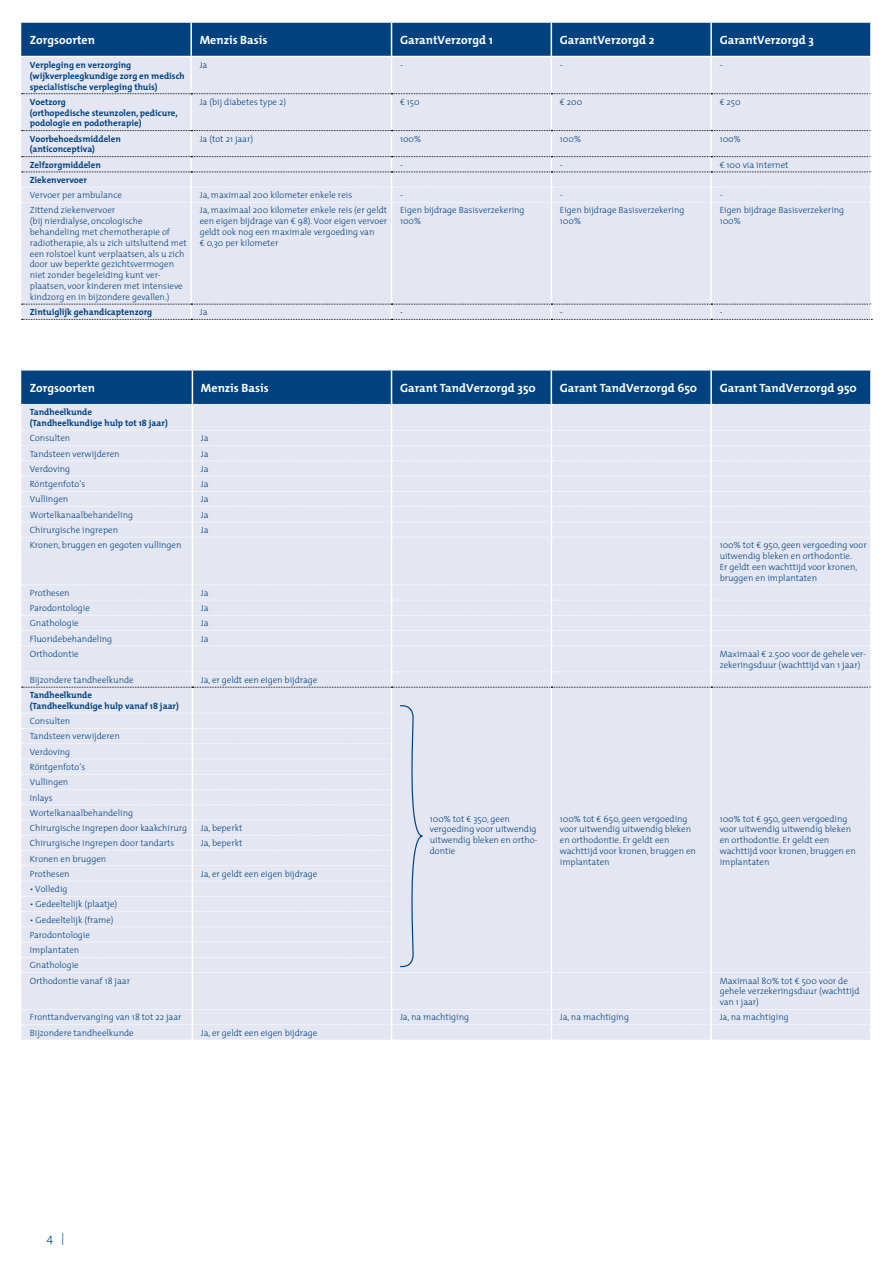
<style>
.page{position:relative;width:893px;height:1263px;background:#fff}
.page>*{position:absolute;margin:0;border:0;box-sizing:border-box;transform-origin:0 0}
.t1{font:700 12px "The Mix";color:#fff}
.t2{font:300 12px "The Mix";color:#004180}
.t3{font:300 9px/10.8px "The Mix";color:#004180}
.t4{font:700 9px/10.8px "The Mix";color:#004180}
</style>
<div class="page">
<div style="left:21px;top:23px;width:849px;height:33px;background:#004180"></div>
<div style="left:21px;top:57px;width:849px;height:262px;background:#e4e7f2"></div>
<hr style="left:190px;top:23px;width:2px;height:33px;background:#fff">
<hr style="left:391px;top:23px;width:1px;height:33px;background:#fff">
<hr style="left:551px;top:23px;width:1px;height:33px;background:#fff">
<hr style="left:710px;top:23px;width:2px;height:33px;background:#fff">
<hr style="left:190px;top:57px;width:2px;height:36px;background:#fff">
<hr style="left:391px;top:57px;width:1px;height:36px;background:#fff">
<hr style="left:551px;top:57px;width:1px;height:36px;background:#fff">
<hr style="left:710px;top:57px;width:2px;height:36px;background:#fff">
<hr style="left:190px;top:94px;width:2px;height:36px;background:#fff">
<hr style="left:391px;top:94px;width:1px;height:36px;background:#fff">
<hr style="left:551px;top:94px;width:1px;height:36px;background:#fff">
<hr style="left:710px;top:94px;width:2px;height:36px;background:#fff">
<hr style="left:190px;top:203px;width:2px;height:101px;background:#fff">
<hr style="left:391px;top:203px;width:1px;height:101px;background:#fff">
<hr style="left:551px;top:203px;width:1px;height:101px;background:#fff">
<hr style="left:710px;top:203px;width:2px;height:101px;background:#fff">
<svg style="left:22px;top:93px;width:848px;height:1px"></svg>
<svg style="left:22px;top:130px;width:850px;height:73px;background:#dfe2ed"></svg>
<hr style="left:870px;top:202px;width:2px;height:102px;background:#fff">
<svg style="left:22px;top:304px;width:850px;height:16px;background:#d9dce6"></svg>
<div style="left:21px;top:538px;width:849px;height:502px;background:#e4e7f2"></div>
<hr style="left:192px;top:537px;width:1px;height:47px;background:#fff">
<hr style="left:391px;top:537px;width:1px;height:47px;background:#fff">
<hr style="left:551px;top:537px;width:1px;height:47px;background:#fff">
<hr style="left:710px;top:537px;width:2px;height:47px;background:#fff">
<hr style="left:551px;top:973px;width:1px;height:36px;background:#fff">
<hr style="left:710px;top:973px;width:2px;height:36px;background:#fff">
<hr style="left:192px;top:973px;width:1px;height:36px;background:#fff">
<hr style="left:391px;top:973px;width:1px;height:36px;background:#fff">
<div style="left:22px;top:1009px;width:849px;height:31px;background:#e4e7f2"></div>
<svg style="left:21px;top:370px;width:850px;height:168px;background:#b8c7dc"></svg>
<hr style="left:870px;top:404px;width:2px;height:26px;background:#fff">
<div style="left:22px;top:584px;width:850px;height:389px;background:#e4e7f2"></div>
<h1 class="t1" style="left:30px;top:30px;width:67px">Zorgsoorten</h1>
<h1 class="t1" style="left:200px;top:30px;width:69px">Menzis Basis</h1>
<h1 class="t1" style="left:400px;top:30px;width:94px">GarantVerzorgd 1</h1>
<h1 class="t1" style="left:560px;top:30px;width:96px">GarantVerzorgd 2</h1>
<h1 class="t1" style="left:720px;top:30px;width:96px">GarantVerzorgd 3</h1>
<p class="t4" style="left:30px;top:59px;width:156px">Verpleging en verzorging (wijkverpleegkundige zorg en medisch specialistische verpleging thuis)</p>
<p class="t3" style="left:200px;top:59px;width:9px">Ja</p>
<p class="t3" style="left:400px;top:59px;width:4px">-</p>
<p class="t3" style="left:560px;top:59px;width:4px">-</p>
<p class="t3" style="left:720px;top:59px;width:4px">-</p>
<p class="t4" style="left:30px;top:96px;width:150px">Voetzorg<br>(orthopedische steunzolen, pedicure, podologie en podotherapie)</p>
<p class="t3" style="left:200px;top:96px;width:88px">Ja (bij diabetes type 2)</p>
<p class="t3" style="left:400px;top:96px;width:21px">€ 150</p>
<p class="t3" style="left:560px;top:96px;width:24px">€ 200</p>
<p class="t3" style="left:720px;top:96px;width:23px">€ 250</p>
<p class="t4" style="left:30px;top:133px;width:93px">Voorbehoedsmiddelen (anticonceptiva)</p>
<p class="t3" style="left:200px;top:133px;width:55px">Ja (tot 21 jaar)</p>
<p class="t3" style="left:400px;top:133px;width:23px">100%</p>
<p class="t3" style="left:560px;top:133px;width:23px">100%</p>
<p class="t3" style="left:720px;top:133px;width:23px">100%</p>
<p class="t4" style="left:30px;top:159px;width:73px">Zelfzorgmiddelen</p>
<p class="t3" style="left:400px;top:159px;width:4px">-</p>
<p class="t3" style="left:560px;top:159px;width:4px">-</p>
<p class="t3" style="left:720px;top:159px;width:70px">€ 100 via internet</p>
<p class="t4" style="left:30px;top:174px;width:59px">Ziekenvervoer</p>
<p class="t3" style="left:30px;top:189px;width:94px">Vervoer per ambulance</p>
<p class="t3" style="left:200px;top:189px;width:154px">Ja, maximaal 200 kilometer enkele reis</p>
<p class="t3" style="left:400px;top:189px;width:4px">-</p>
<p class="t3" style="left:560px;top:189px;width:4px">-</p>
<p class="t3" style="left:720px;top:189px;width:4px">-</p>
<p class="t3" style="left:30px;top:205px;width:159px">Zittend ziekenvervoer<br>(bij nierdialyse, oncologische behandeling met chemotherapie of radiotherapie, als u zich uitsluitend met een rolstoel kunt verplaatsen, als u zich door uw beperkte gezichtsvermogen niet zonder begeleiding kunt ver&shy;plaatsen, voor kinderen met intensieve kindzorg en in bijzondere gevallen.)</p>
<p class="t3" style="left:200px;top:205px;width:189px">Ja, maximaal 200 kilometer enkele reis (er geldt een eigen bijdrage van € 98). Voor eigen vervoer geldt ook nog een maximale vergoeding van<br>€ 0,30 per kilometer</p>
<p class="t3" style="left:400px;top:205px;width:126px">Eigen bijdrage Basisverzekering<br>100%</p>
<p class="t3" style="left:560px;top:205px;width:126px">Eigen bijdrage Basisverzekering<br>100%</p>
<p class="t3" style="left:720px;top:205px;width:126px">Eigen bijdrage Basisverzekering<br>100%</p>
<p class="t4" style="left:30px;top:306px;width:124px">Zintuiglijk gehandicaptenzorg</p>
<p class="t3" style="left:200px;top:306px;width:9px">Ja</p>
<p class="t3" style="left:400px;top:306px;width:4px">-</p>
<p class="t3" style="left:560px;top:306px;width:4px">-</p>
<p class="t3" style="left:720px;top:306px;width:4px">-</p>
<h1 class="t1" style="left:30px;top:377px;width:67px">Zorgsoorten</h1>
<h1 class="t1" style="left:201px;top:377px;width:69px">Menzis Basis</h1>
<h1 class="t1" style="left:400px;top:377px;width:137px">Garant TandVerzorgd 350</h1>
<h1 class="t1" style="left:560px;top:377px;width:139px">Garant TandVerzorgd 650</h1>
<h1 class="t1" style="left:720px;top:377px;width:139px">Garant TandVerzorgd 950</h1>
<p class="t4" style="left:30px;top:407px;width:139px">Tandheelkunde<br>(Tandheelkundige hulp tot 18 jaar)</p>
<p class="t3" style="left:30px;top:433px;width:42px">Consulten</p>
<p class="t3" style="left:201px;top:433px;width:9px">Ja</p>
<p class="t3" style="left:30px;top:448px;width:91px">Tandsteen verwijderen</p>
<p class="t3" style="left:201px;top:448px;width:9px">Ja</p>
<p class="t3" style="left:30px;top:463px;width:42px">Verdoving</p>
<p class="t3" style="left:201px;top:463px;width:9px">Ja</p>
<p class="t3" style="left:30px;top:478px;width:57px">Röntgenfoto’s</p>
<p class="t3" style="left:201px;top:478px;width:9px">Ja</p>
<p class="t3" style="left:30px;top:494px;width:40px">Vullingen</p>
<p class="t3" style="left:201px;top:494px;width:9px">Ja</p>
<p class="t3" style="left:30px;top:509px;width:105px">Wortelkanaalbehandeling</p>
<p class="t3" style="left:201px;top:509px;width:9px">Ja</p>
<p class="t3" style="left:30px;top:524px;width:90px">Chirurgische ingrepen</p>
<p class="t3" style="left:201px;top:524px;width:9px">Ja</p>
<p class="t3" style="left:30px;top:539px;width:153px">Kronen, bruggen en gegoten vullingen</p>
<p class="t3" style="left:720px;top:539px;width:149px">100% tot € 950, geen vergoeding voor uitwendig bleken en orthodontie.<br>Er geldt een wachttijd voor kronen, bruggen en implantaten</p>
<p class="t3" style="left:30px;top:587px;width:41px">Prothesen</p>
<p class="t3" style="left:201px;top:587px;width:9px">Ja</p>
<p class="t3" style="left:30px;top:602px;width:62px">Parodontologie</p>
<p class="t3" style="left:201px;top:602px;width:9px">Ja</p>
<p class="t3" style="left:30px;top:618px;width:51px">Gnathologie</p>
<p class="t3" style="left:201px;top:618px;width:9px">Ja</p>
<p class="t3" style="left:30px;top:633px;width:84px">Fluoridebehandeling</p>
<p class="t3" style="left:201px;top:633px;width:9px">Ja</p>
<p class="t3" style="left:30px;top:648px;width:50px">Orthodontie</p>
<p class="t3" style="left:720px;top:648px;width:148px">Maximaal € 2.500 voor de gehele ver&shy;zekeringsduur (wachttijd van 1 jaar)</p>
<p class="t3" style="left:30px;top:674px;width:106px">Bijzondere tandheelkunde</p>
<p class="t3" style="left:201px;top:674px;width:118px">Ja, er geldt een eigen bijdrage</p>
<p class="t4" style="left:30px;top:689px;width:151px">Tandheelkunde<br>(Tandheelkundige hulp vanaf 18 jaar)</p>
<p class="t3" style="left:30px;top:713px;width:159px;line-height:15.3px">Consulten<br>Tandsteen verwijderen<br>Verdoving<br>Röntgenfoto’s<br>Vullingen<br>Inlays<br>Wortelkanaalbehandeling<br>Chirurgische ingrepen door kaakchirurg</p>
<p class="t3" style="left:201px;top:822px;width:43px">Ja, beperkt</p>
<p class="t3" style="left:30px;top:837px;width:146px">Chirurgische ingrepen door tandarts</p>
<p class="t3" style="left:201px;top:837px;width:43px">Ja, beperkt</p>
<p class="t3" style="left:30px;top:850px;width:78px;line-height:15.3px">Kronen en bruggen<br>Prothesen</p>
<p class="t3" style="left:201px;top:868px;width:118px">Ja, er geldt een eigen bijdrage</p>
<p class="t3" style="left:30px;top:883px;width:39px">• Volledig</p>
<p class="t3" style="left:30px;top:898px;width:89px">• Gedeeltelijk (plaatje)</p>
<p class="t3" style="left:30px;top:911px;width:102px;line-height:15.3px">• Gedeeltelijk (frame)<br>Parodontologie<br>Implantaten<br>Gnathologie<br>Orthodontie vanaf 18 jaar</p>
<p class="t3" style="left:430px;top:813px;width:109px">100% tot € 350, geen vergoeding voor uitwendig uitwendig bleken en ortho&shy;dontie</p>
<p class="t3" style="left:560px;top:813px;width:138px">100% tot € 650, geen vergoeding voor uitwendig uitwendig bleken en orthodontie. Er geldt een wachttijd voor kronen, bruggen en implantaten</p>
<p class="t3" style="left:720px;top:813px;width:138px">100% tot € 950, geen vergoeding voor uitwendig uitwendig bleken en orthodontie. Er geldt een wachttijd voor kronen, bruggen en implantaten</p>
<p class="t3" style="left:720px;top:975px;width:141px">Maximaal 80% tot € 500 voor de gehele verzekeringsduur (wachttijd van 1 jaar)</p>
<p class="t3" style="left:30px;top:1012px;width:153px">Fronttandvervanging van 18 tot 22 jaar</p>
<p class="t3" style="left:400px;top:1012px;width:71px">Ja, na machtiging</p>
<p class="t3" style="left:560px;top:1012px;width:71px">Ja, na machtiging</p>
<p class="t3" style="left:720px;top:1012px;width:71px">Ja, na machtiging</p>
<p class="t3" style="left:30px;top:1027px;width:106px">Bijzondere tandheelkunde</p>
<p class="t3" style="left:201px;top:1027px;width:118px">Ja, er geldt een eigen bijdrage</p>
<h1 class="t2" style="left:47px;top:1228px;width:19px">4 |</h1>
</div>
